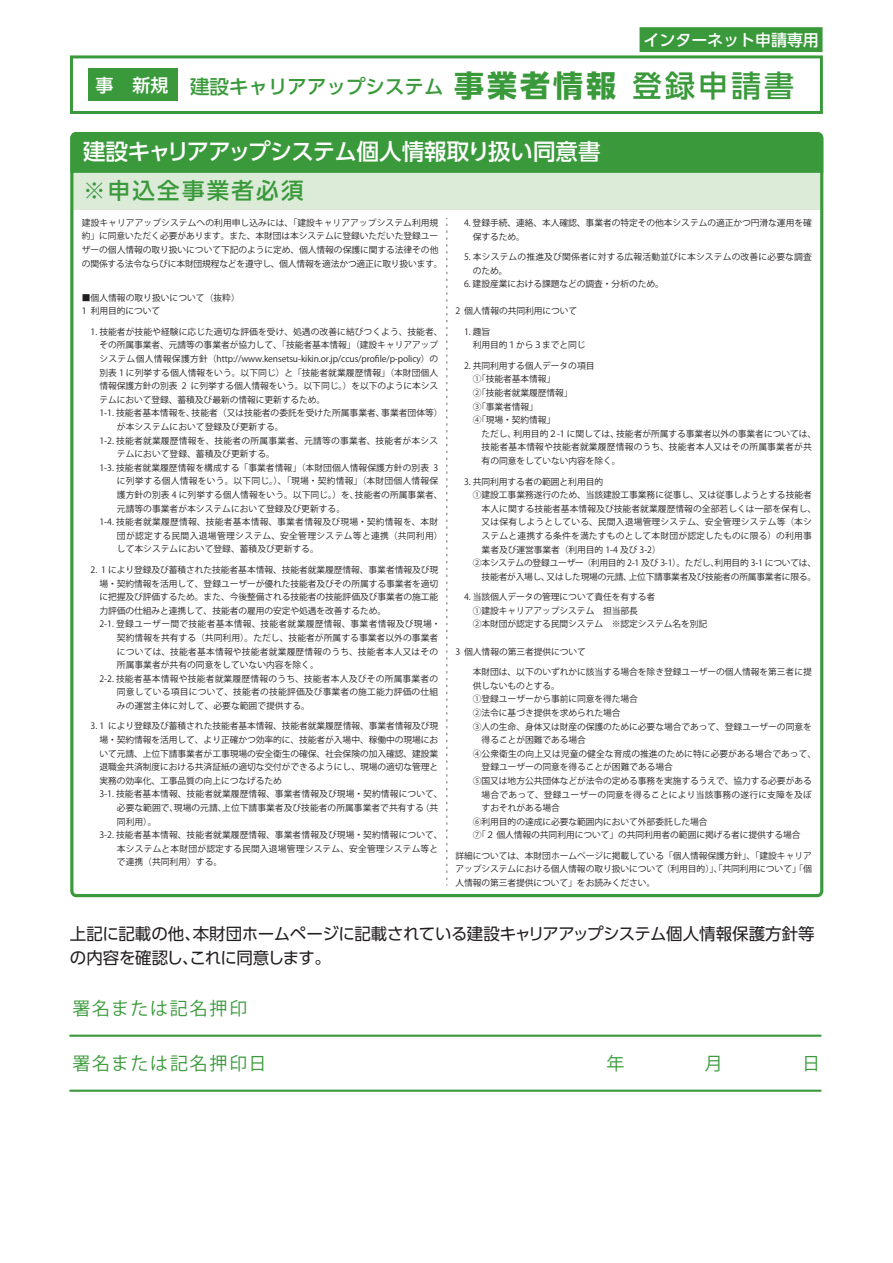
<style>
.page{position:relative;width:893px;height:1263px;background:#fff}
.page>*{position:absolute;margin:0;border:0;box-sizing:border-box;transform-origin:0 0}
.t1{font:500 22.5px/39px "UD Shin Go Pro";color:#fff}
.t2{font:500 19.5px "UD Shin Go Pro";color:#3a9a3b}
.t3{font:18px "Koz Go Pr 6 N";letter-spacing:.1em;color:#3a9a3b}
.t4{font:16.5px/24px "UD Shin Go Pro";letter-spacing:-.025em;color:#231f20}
.t5{font:500 15.9px "UD Shin Go Pro";color:#fff}
.t6{font:8.7px/13.6px "Koz Go Pr 6 N";letter-spacing:-.01em;color:#231f20}
.t7{font:8.7px "Koz Go Pr 6 N";letter-spacing:.02em;color:#231f20}
.t8{font:8.7px "Koz Go Pr 6 N";letter-spacing:.025em;color:#231f20}
.t9{font:8.7px "Koz Go Pr 6 N";letter-spacing:-.03em;color:#231f20}
.t10{font:8.7px "Koz Go Pr 6 N";letter-spacing:.01em;color:#231f20}
.t11{font:8.7px "Koz Go Pr 6 N";letter-spacing:.035em;color:#231f20}
.t12{font:8.7px/13.6px "Koz Go Pr 6 N";letter-spacing:.015em;color:#231f20}
.s1{font-size:18px;color:#fff}
.s2{font-weight:700;font-size:30px}
.s3{font-size:30px}
.s4{font-family:"Koz Go Pr 6 N";font-weight:400;color:#3a9a3b}
.s5{color:#3a9a3b}
</style>
<div class="page">
<div style="left:70px;top:55px;width:753px;height:59px;border:3px solid #3a9a3b"></div>
<div style="left:72px;top:171px;width:750px;height:39px;background:#dcead8"></div>
<div style="left:74px;top:136px;width:750px;height:38px;background:#3a9a3b"></div>
<div style="left:70px;top:132px;width:753px;height:765px;border:3px solid #3a9a3b;border-radius:5px"></div>
<hr style="left:69px;top:1090px;width:752px;height:2px;background:#3a9a3b">
<hr style="left:69px;top:1035px;width:752px;height:2px;background:#3a9a3b">
<svg style="left:446px;top:218px;width:1px;height:667px"></svg>
<div style="left:639px;top:27px;width:183px;height:25px;background:#3a9a3b;border:3px solid #3a9a3b"></div>
<div style="left:88px;top:68px;width:33px;height:33px;background:#3a9a3b"></div>
<div style="left:123px;top:68px;width:55px;height:33px;background:#3a9a3b"></div>
<h3 class="t5" style="left:643px;top:27px;width:177px">インターネット申請専用</h3>
<h2 class="t2" style="left:95px;top:71px;width:700px"><span class="s1">事 新規</span> 建設キャリアアップシステム<span class="s2">事業者情報</span> <span class="s3">登録申請書</span></h2>
<h1 class="t1" style="left:83px;top:132px;width:519px">建設キャリアアップシステム個人情報取り扱い同意書<span class="s4">※</span><span class="s5">申込全事業者必須</span></h1>
<p class="t6" style="left:82px;top:216px;width:362px">建設キャリアアップシステムへの利用申し込みには、「建設キャリアアップシステム利用規約」に同意いただく必要があります。また、本財団は本システムに登録いただいた登録ユーザーの個人情報の取り扱いについて下記のように定め、個人情報の保護に関する法律その他の関係する法令ならびに本財団規程などを遵守し、個人情報を適法かつ適正に取り扱います。</p>
<p class="t6" style="left:82px;top:291px;width:159px">■個人情報の取り扱いについて（抜粋）<br>1 利用目的について</p>
<p class="t6" style="left:91px;top:325px;width:353px">1. 技能者が技能や経験に応じた適切な評価を受け、処遇の改善に結びつくよう、技能者、</p>
<p class="t6" style="left:99px;top:338px;width:340px">その所属事業者、元請等の事業者が協力して、「技能者基本情報」（建設キャリアアップ</p>
<p class="t6" style="left:99px;top:352px;width:340px">システム個人情報保護方針（http://www.kensetsu-kikin.or.jp/ccus/profile/p-policy）の</p>
<p class="t6" style="left:99px;top:366px;width:340px">別表１に列挙する個人情報をいう。以下同じ）と「技能者就業履歴情報」（本財団個人</p>
<p class="t6" style="left:99px;top:379px;width:340px">情報保護方針の別表 2 に列挙する個人情報をいう。以下同じ。）を以下のように本シス</p>
<p class="t6" style="left:99px;top:393px;width:227px">テムにおいて登録、蓄積及び最新の情報に更新するため。</p>
<p class="t6" style="left:91px;top:406px;width:354px">　1-1. 技能者基本情報を、技能者（又は技能者の委託を受けた所属事業者、事業者団体等）</p>
<p class="t6" style="left:117px;top:420px;width:168px">が本システムにおいて登録及び更新する。</p>
<p class="t8" style="left:91px;top:435px;width:349px">　1-2. 技能者就業履歴情報を、技能者の所属事業者、元請等の事業者、技能者が本シス</p>
<p class="t6" style="left:117px;top:447px;width:159px">テムにおいて登録、蓄積及び更新する。</p>
<p class="t6" style="left:91px;top:461px;width:349px">　1-3. 技能者就業履歴情報を構成する「事業者情報」（本財団個人情報保護方針の別表 3</p>
<p class="t8" style="left:117px;top:476px;width:323px">に列挙する個人情報をいう。以下同じ。）、「現場・契約情報」（本財団個人情報保</p>
<p class="t6" style="left:117px;top:488px;width:327px">護方針の別表 4 に列挙する個人情報をいう。以下同じ。）を、技能者の所属事業者、</p>
<p class="t6" style="left:117px;top:502px;width:230px">元請等の事業者が本システムにおいて登録及び更新する。</p>
<p class="t8" style="left:91px;top:517px;width:349px">　1-4. 技能者就業履歴情報、技能者基本情報、事業者情報及び現場・契約情報を、本財</p>
<p class="t11" style="left:117px;top:531px;width:327px">団が認定する民間入退場管理システム、安全管理システム等と連携（共同利用）</p>
<p class="t6" style="left:117px;top:543px;width:203px">して本システムにおいて登録、蓄積及び更新する。</p>
<p class="t6" style="left:91px;top:563px;width:349px">2. 1 により登録及び蓄積された技能者基本情報、技能者就業履歴情報、事業者情報及び現</p>
<p class="t6" style="left:99px;top:577px;width:340px">場・契約情報を活用して、登録ユーザーが優れた技能者及びその所属する事業者を適切</p>
<p class="t6" style="left:99px;top:590px;width:340px">に把握及び評価するため。また、今後整備される技能者の技能評価及び事業者の施工能</p>
<p class="t6" style="left:99px;top:604px;width:288px">力評価の仕組みと連携して、技能者の雇用の安定や処遇を改善するため。</p>
<p class="t11" style="left:91px;top:619px;width:351px">　2-1. 登録ユーザー間で技能者基本情報、技能者就業履歴情報、事業者情報及び現場・</p>
<p class="t6" style="left:117px;top:631px;width:323px">契約情報を共有する（共同利用）。ただし、技能者が所属する事業者以外の事業者</p>
<p class="t7" style="left:117px;top:646px;width:323px">については、技能者基本情報や技能者就業履歴情報のうち、技能者本人又はその</p>
<p class="t6" style="left:117px;top:658px;width:203px">所属事業者が共有の同意をしていない内容を除く。</p>
<p class="t7" style="left:91px;top:674px;width:349px">　2-2. 技能者基本情報や技能者就業履歴情報のうち、技能者本人及びその所属事業者の</p>
<p class="t7" style="left:117px;top:687px;width:323px">同意している項目について、技能者の技能評価及び事業者の施工能力評価の仕組</p>
<p class="t6" style="left:117px;top:699px;width:195px">みの運営主体に対して、必要な範囲で提供する。</p>
<p class="t6" style="left:91px;top:719px;width:349px">3. 1 により登録及び蓄積された技能者基本情報、技能者就業履歴情報、事業者情報及び現</p>
<p class="t6" style="left:99px;top:733px;width:340px">場・契約情報を活用して、より正確かつ効率的に、技能者が入場中、稼働中の現場にお</p>
<p class="t6" style="left:99px;top:747px;width:340px">いて元請、上位下請事業者が工事現場の安全衛生の確保、社会保険の加入確認、建設業</p>
<p class="t6" style="left:99px;top:760px;width:340px">退職金共済制度における共済証紙の適切な交付ができるようにし、現場の適切な管理と</p>
<p class="t6" style="left:99px;top:774px;width:184px">実務の効率化、工事品質の向上につなげるため</p>
<p class="t10" style="left:91px;top:789px;width:354px">　3-1. 技能者基本情報、技能者就業履歴情報、事業者情報及び現場・契約情報について、</p>
<p class="t6" style="left:117px;top:801px;width:323px">必要な範囲で、現場の元請、上位下請事業者及び技能者の所属事業者で共有する（共</p>
<p class="t6" style="left:117px;top:815px;width:41px">同利用）。</p>
<p class="t10" style="left:91px;top:830px;width:354px">　3-2. 技能者基本情報、技能者就業履歴情報、事業者情報及び現場・契約情報について、</p>
<p class="t7" style="left:117px;top:844px;width:323px">本システムと本財団が認定する民間入退場管理システム、安全管理システム等と</p>
<p class="t6" style="left:117px;top:856px;width:107px">で連携（共同利用）する。</p>
<p class="t6" style="left:473px;top:216px;width:340px;text-indent:-9px">4. 登録手続、連絡、本人確認、事業者の特定その他本システムの適正かつ円滑な運用を確保するため。</p>
<p class="t12" style="left:473px;top:250px;width:340px;text-indent:-9px">5. 本システムの推進及び関係者に対する広報活動並びに本システムの改善に必要な調査のため。</p>
<p class="t6" style="left:464px;top:277px;width:201px">6. 建設産業における課題などの調査・分析のため。</p>
<p class="t6" style="left:455px;top:305px;width:123px">2 個人情報の共同利用について</p>
<p class="t6" style="left:455px;top:325px;width:132px;text-indent:9px">1. 趣旨<br>　　利用目的１から３までと同じ</p>
<p class="t6" style="left:455px;top:359px;width:141px;text-indent:9px">2. 共同利用する個人データの項目　　①「技能者基本情報」<br>　　②「技能者就業履歴情報」<br>　　③「事業者情報」<br>　　④「現場・契約情報」</p>
<p class="t6" style="left:482px;top:427px;width:336px;text-indent:-9px">　ただし、利用目的２-1 に関しては、技能者が所属する事業者以外の事業者については、技能者基本情報や技能者就業履歴情報のうち、技能者本人又はその所属事業者が共有の同意をしていない内容を除く。</p>
<p class="t6" style="left:464px;top:475px;width:141px">3. 共同利用する者の範囲と利用目的</p>
<p class="t6" style="left:473px;top:488px;width:340px">①建設工事業務遂行のため、当該建設工事業務に従事し、又は従事しようとする技能者</p>
<p class="t6" style="left:482px;top:502px;width:336px">本人に関する技能者基本情報及び技能者就業履歴情報の全部若しくは一部を保有し、</p>
<p class="t8" style="left:482px;top:517px;width:332px">又は保有しようとしている、民間入退場管理システム、安全管理システム等（本シ</p>
<p class="t7" style="left:482px;top:531px;width:332px">ステムと連携する条件を満たすものとして本財団が認定したものに限る）の利用事</p>
<p class="t6" style="left:482px;top:543px;width:181px">業者及び運営事業者（利用目的 1-4 及び 3-2）</p>
<p class="t9" style="left:473px;top:558px;width:345px">②本システムの登録ユーザー（利用目的 2-1 及び 3-1）。ただし、利用目的 3-1 については、</p>
<p class="t9" style="left:482px;top:572px;width:336px">技能者が入場し、又はした現場の元請、上位下請事業者及び技能者の所属事業者に限る。</p>
<p class="t6" style="left:455px;top:590px;width:254px;text-indent:9px">4. 当該個人データの管理について責任を有する者<br>　　①建設キャリアアップシステム　担当部長<br>　　②本財団が認定する民間システム　※認定システム名を別記</p>
<p class="t6" style="left:455px;top:645px;width:132px">3 個人情報の第三者提供について</p>
<p class="t6" style="left:473px;top:665px;width:340px">本財団は、以下のいずれかに該当する場合を除き登録ユーザーの個人情報を第三者に提</p>
<p class="t6" style="left:473px;top:679px;width:88px">供しないものとする。</p>
<p class="t6" style="left:473px;top:692px;width:167px">①登録ユーザーから事前に同意を得た場合</p>
<p class="t6" style="left:473px;top:706px;width:149px">②法令に基づき提供を求められた場合</p>
<p class="t6" style="left:473px;top:720px;width:340px">③人の生命、身体又は財産の保護のために必要な場合であって、登録ユーザーの同意を</p>
<p class="t6" style="left:482px;top:733px;width:106px">得ることが困難である場合</p>
<p class="t6" style="left:473px;top:747px;width:345px">④公衆衛生の向上又は児童の健全な育成の推進のために特に必要がある場合であって、</p>
<p class="t6" style="left:482px;top:760px;width:193px">登録ユーザーの同意を得ることが困難である場合</p>
<p class="t6" style="left:473px;top:774px;width:340px">⑤国又は地方公共団体などが法令の定める事務を実施するうえで、協力する必要がある</p>
<p class="t7" style="left:482px;top:789px;width:332px">場合であって、登録ユーザーの同意を得ることにより当該事務の遂行に支障を及ぼ</p>
<p class="t6" style="left:482px;top:801px;width:80px">すおそれがある場合</p>
<p class="t6" style="left:473px;top:815px;width:236px">⑥利用目的の達成に必要な範囲内において外部委託した場合</p>
<p class="t6" style="left:473px;top:828px;width:329px">⑦「２ 個人情報の共同利用について」の共同利用者の範囲に掲げる者に提供する場合</p>
<p class="t6" style="left:455px;top:849px;width:358px;text-align:justify">詳細については、本財団ホームページに掲載している「個人情報保護方針」、「建設キャリアアップシステムにおける個人情報の取り扱いについて（利用目的）」、「共同利用について」「個人情報の第三者提供について」をお読みください。</p>
<h3 class="t4" style="left:70px;top:921px;width:746px">上記に記載の他、本財団ホームページに記載されている建設キャリアアップシステム個人情報保護方針等の内容を確認し、これに同意します。</h3>
<h3 class="t3" style="left:72px;top:998px;width:176px">署名または記名押印</h3>
<h3 class="t3" style="left:72px;top:1053px;width:196px">署名または記名押印日</h3>
</div>
